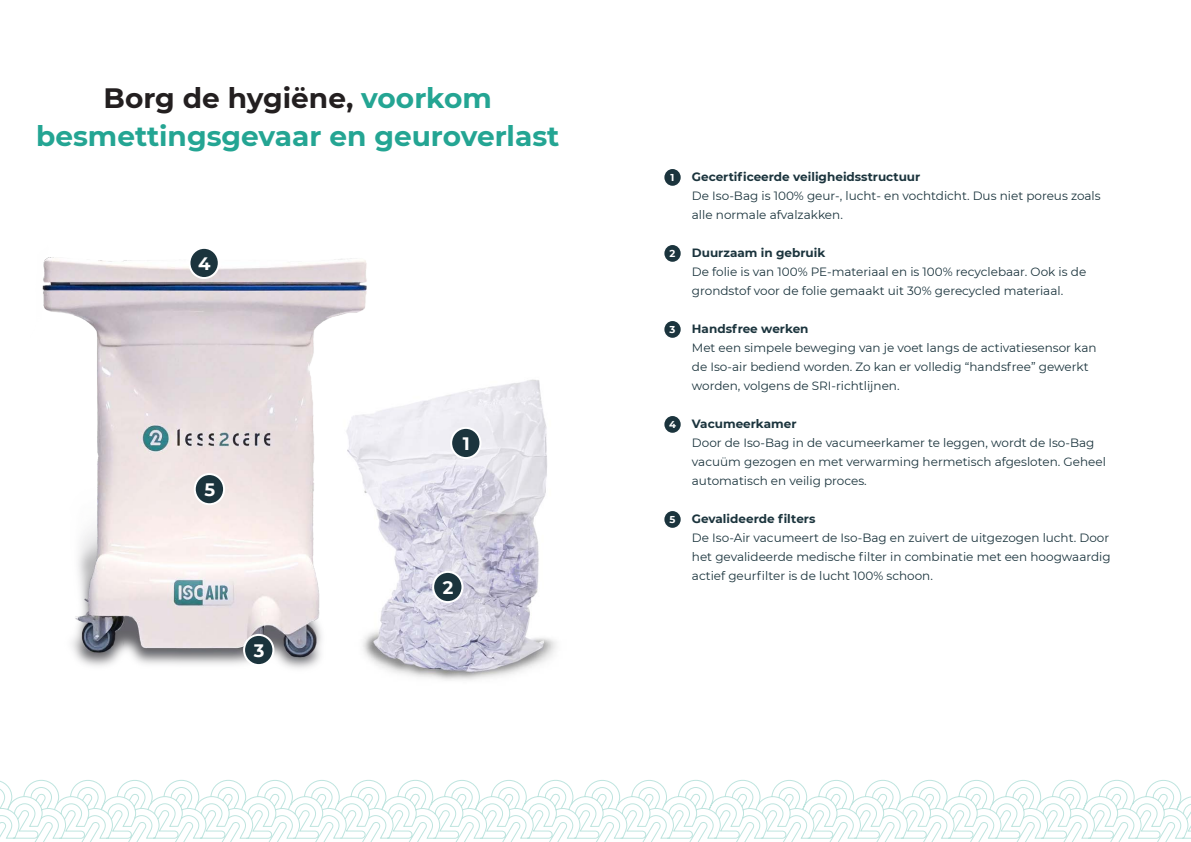
<style>
.page{position:relative;width:1191px;height:842px;background:#fff}
.page>*{position:absolute;margin:0;border:0;box-sizing:border-box;transform-origin:0 0}
.t1{font:700 28px/38px "Montserrat";color:#24a593;text-align:center}
.t2{font:700 18px "Montserrat";color:#fff}
.t3{font:12px/19px "Montserrat";color:#1b343d}
.t4{font:700 12px "Montserrat";color:#1b343d}
.t5{font:700 10px "Montserrat";color:#fff}
.s1{color:#231f20}
</style>
<div class="page">
<svg style="left:386px;top:780px;width:805px;height:62px"></svg>
<svg style="left:0;top:780px;width:386px;height:62px"></svg>
<img style="left:42px;top:257px;width:325px;height:412px">
<img style="left:329px;top:351px;width:227px;height:329px">
<div style="left:664px;top:169px;width:16px;height:17px;background:#1b343d;border-radius:50%"></div>
<div style="left:189px;top:248px;width:30px;height:30px;background:#1b343d;border-radius:50%"></div>
<div style="left:188px;top:247px;width:32px;height:32px;border:2px solid #fff;border-radius:50%"></div>
<div style="left:195px;top:474px;width:29px;height:30px;background:#1b343d;border-radius:50%"></div>
<div style="left:194px;top:473px;width:31px;height:32px;border:2px solid #fff;border-radius:50%"></div>
<div style="left:244px;top:635px;width:29px;height:30px;background:#1b343d;border-radius:50%"></div>
<div style="left:243px;top:634px;width:31px;height:32px;border:2px solid #fff;border-radius:50%"></div>
<div style="left:664px;top:245px;width:16px;height:17px;background:#1b343d;border-radius:50%"></div>
<div style="left:664px;top:321px;width:16px;height:17px;background:#1b343d;border-radius:50%"></div>
<div style="left:664px;top:416px;width:16px;height:17px;background:#1b343d;border-radius:50%"></div>
<div style="left:664px;top:511px;width:16px;height:17px;background:#1b343d;border-radius:50%"></div>
<div style="left:451px;top:428px;width:29px;height:30px;background:#1b343d;border-radius:50%"></div>
<div style="left:450px;top:427px;width:31px;height:32px;border:2px solid #fff;border-radius:50%"></div>
<div style="left:433px;top:572px;width:29px;height:30px;background:#1b343d;border-radius:50%"></div>
<div style="left:432px;top:571px;width:31px;height:32px;border:2px solid #fff;border-radius:50%"></div>
<h1 class="t1" style="left:36px;top:78px;width:525px"><span class="s1">Borg de hygiëne,</span> voorkom besmettingsgevaar en geuroverlast</h1>
<h2 class="t2" style="left:198px;top:250px;width:14px">4</h2>
<h2 class="t2" style="left:204px;top:477px;width:12px">5</h2>
<h2 class="t2" style="left:254px;top:637px;width:12px">3</h2>
<h2 class="t2" style="left:462px;top:430px;width:9px">1</h2>
<h2 class="t2" style="left:443px;top:574px;width:12px">2</h2>
<p class="t5" style="left:670px;top:170px;width:5px">1</p>
<p class="t5" style="left:669px;top:246px;width:7px">2</p>
<p class="t5" style="left:669px;top:322px;width:7px">3</p>
<p class="t5" style="left:669px;top:417px;width:8px">4</p>
<p class="t5" style="left:669px;top:512px;width:7px">5</p>
<p class="t4" style="left:692px;top:168px;width:230px">Gecertificeerde veiligheidsstructuur</p>
<p class="t3" style="left:692px;top:185px;width:410px">De Iso-Bag is 100% geur-, lucht- en vochtdicht. Dus niet poreus zoals alle normale afvalzakken.</p>
<p class="t4" style="left:692px;top:244px;width:135px">Duurzaam in gebruik</p>
<p class="t3" style="left:692px;top:261px;width:396px">De folie is van 100% PE-materiaal en is 100% recyclebaar. Ook is de grondstof voor de folie gemaakt uit 30% gerecycled materiaal.</p>
<p class="t4" style="left:692px;top:320px;width:118px">Handsfree werken</p>
<p class="t3" style="left:692px;top:337px;width:406px">Met een simpele beweging van je voet langs de activatiesensor kan de Iso-air bediend worden. Zo kan er volledig “handsfree” gewerkt worden, volgens de SRI-richtlijnen.</p>
<p class="t4" style="left:692px;top:415px;width:106px">Vacumeerkamer</p>
<p class="t3" style="left:692px;top:432px;width:415px">Door de Iso-Bag in de vacumeerkamer te leggen, wordt de Iso-Bag vacuüm gezogen en met verwarming hermetisch afgesloten. Geheel automatisch en veilig proces.</p>
<p class="t4" style="left:692px;top:510px;width:125px">Gevalideerde filters</p>
<p class="t3" style="left:692px;top:527px;width:420px">De Iso-Air vacumeert de Iso-Bag en zuivert de uitgezogen lucht. Door het gevalideerde medische filter in combinatie met een hoogwaardig actief geurfilter is de lucht 100% schoon.</p>
</div>
